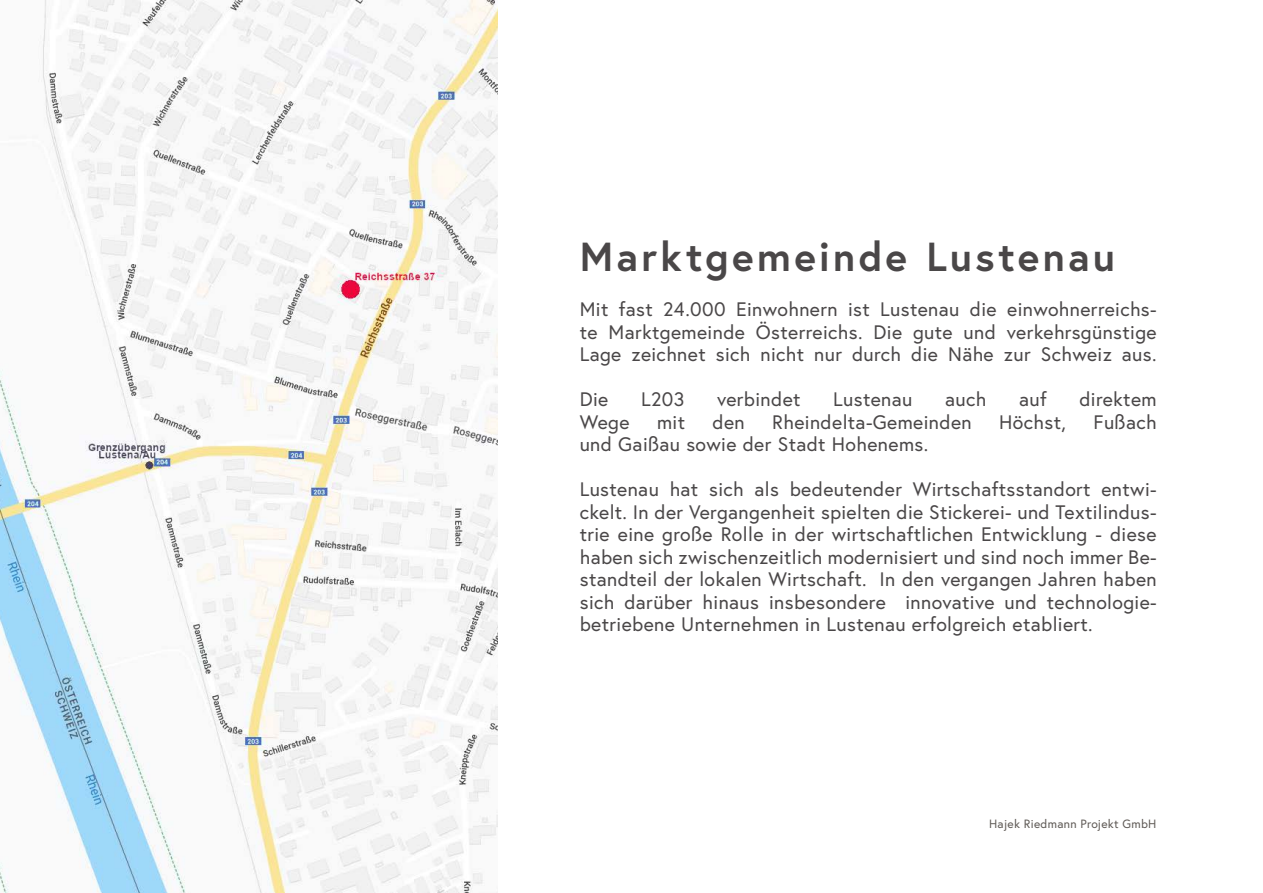
<style>
.page{position:relative;width:1263px;height:893px;background:#fff}
.page>*{position:absolute;margin:0;border:0;box-sizing:border-box;transform-origin:0 0}
.Copy{font:700 40.5px "Europa";letter-spacing:.08em;color:#4a4748}
.Copy-2{font:19.5px/22.5px "Europa";letter-spacing:.02em;color:#4a4748;text-align:justify}
.t1{font:12px "Europa";letter-spacing:.025em;color:#5f5a56}
</style>
<div class="page">
<img style="left:0;top:0;width:497px;height:893px">
<p class="Copy" style="left:580px;top:229px;width:537px">Marktgemeinde Lustenau</p>
<p class="Copy-2" style="left:580px;top:298px;width:578px">Mit fast 24.000 Einwohnern ist Lustenau die einwohnerreichs&shy;te Marktgemeinde Österreichs. Die gute und verkehrsgünstige Lage zeichnet sich nicht nur durch die Nähe zur Schweiz aus.</p>
<p class="Copy-2" style="left:580px;top:388px;width:30px">Die</p>
<p class="Copy-2" style="left:641px;top:388px;width:45px">L203</p>
<p class="Copy-2" style="left:717px;top:388px;width:85px">verbindet</p>
<p class="Copy-2" style="left:833px;top:388px;width:81px">Lustenau</p>
<p class="Copy-2" style="left:945px;top:388px;width:43px">auch</p>
<p class="Copy-2" style="left:1019px;top:388px;width:29px">auf</p>
<p class="Copy-2" style="left:1079px;top:388px;width:79px">direktem</p>
<p class="Copy-2" style="left:580px;top:410px;width:51px">Wege</p>
<p class="Copy-2" style="left:657px;top:410px;width:29px">mit</p>
<p class="Copy-2" style="left:712px;top:410px;width:34px">den</p>
<p class="Copy-2" style="left:772px;top:410px;width:201px">Rheindelta-Gemeinden</p>
<p class="Copy-2" style="left:999px;top:410px;width:68px">Höchst,</p>
<p class="Copy-2" style="left:1093px;top:410px;width:65px">Fußach</p>
<p class="Copy-2" style="left:580px;top:433px;width:350px">und Gaißau sowie der Stadt Hohenems.</p>
<p class="Copy-2" style="left:580px;top:478px;width:578px">Lustenau hat sich als bedeutender Wirtschaftsstandort entwi&shy;ckelt. In der Vergangenheit spielten die Stickerei- und Textilindus&shy;trie eine große Rolle in der wirtschaftlichen Entwicklung - diese haben sich zwischenzeitlich modernisiert und sind noch immer Be&shy;standteil der lokalen Wirtschaft. In den vergangen Jahren haben sich darüber hinaus insbesondere innovative und technologie-</p>
<p class="Copy-2" style="left:580px;top:613px;width:514px">betriebene Unternehmen in Lustenau erfolgreich etabliert.</p>
<p class="t1" style="left:989px;top:816px;width:169px">Hajek Riedmann Projekt GmbH</p>
</div>
